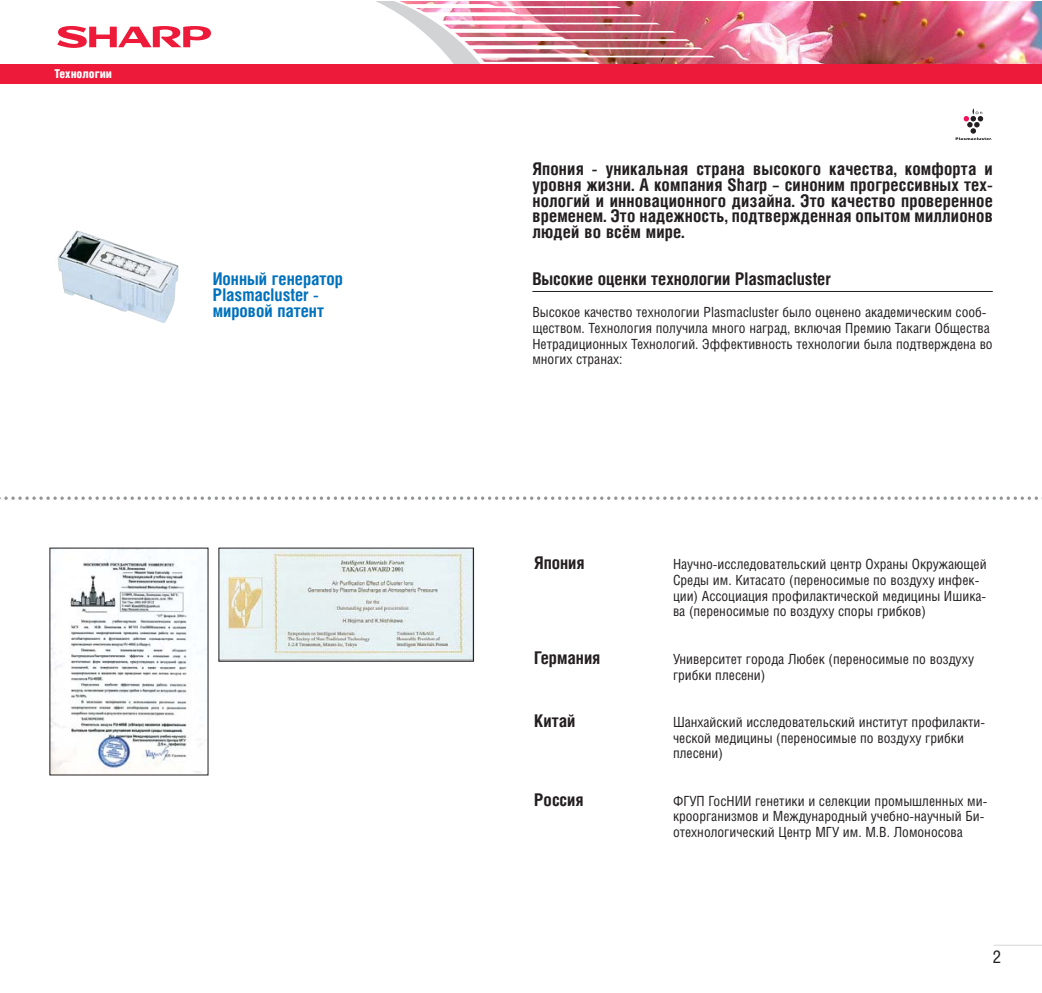
<style>
.page{position:relative;width:1042px;height:993px;background:#fff}
.page>*{position:absolute;margin:0;border:0;box-sizing:border-box;transform-origin:0 0}
.t1{font:700 17.5px/15.8px "Helios Cond";color:#231f20;text-align:justify}
.t2{font:700 17.5px/15.8px "Helios Cond";color:#0071bc}
.t3{font:17.5px "Helios Cond";color:#231f20}
.t4{font:14px/15.8px "Helios Cond";color:#231f20}
.t5{font:900 12.25px "Helios Cond";color:#fff}
</style>
<div class="page">
<img style="left:811px;top:2px;width:230px;height:62px">
<img style="left:57px;top:2px;width:754px;height:62px">
<div style="left:0;top:64px;width:1041px;height:20px;background:#ed1a3a"></div>
<hr style="left:993px;top:944px;width:48px;height:1px;background:#d5d7d8">
<svg style="left:955px;top:108px;width:36px;height:32px"></svg>
<img style="left:57px;top:230px;width:122px;height:93px">
<hr style="left:532px;top:291px;width:460px;height:1px;background:#231f20">
<img style="left:220px;top:549px;width:251px;height:110px">
<img style="left:52px;top:549px;width:154px;height:224px">
<svg style="left:0;top:496px;width:1038px;height:4px"></svg>
<p class="t5" style="left:55px;top:68px;width:59px">Технологии</p>
<p class="t1" style="left:532px;top:163px;width:462px">Япония - уникальная страна высокого качества, комфорта и уровня жизни. А компания Sharp – синоним прогрессивных тех&shy;нологий и инновационного дизайна. Это качество проверенное временем. Это надежность, подтвержденная опытом миллионов людей во всём мире.</p>
<p class="t2" style="left:213px;top:273px;width:132px">Ионный генератор<br>Plasmacluster - мировой патент</p>
<p class="t1" style="left:532px;top:273px;width:300px">Высокие оценки технологии Plasmacluster</p>
<p class="t4" style="left:532px;top:305px;width:462px">Высокое качество технологии Plasmacluster было оценено академическим сооб&shy;ществом. Технология получила много наград, включая Премию Такаги Общества Нетрадиционных Технологий. Эффективность технологии была подтверждена во многих странах:</p>
<p class="t1" style="left:534px;top:556px;width:52px">Япония</p>
<p class="t1" style="left:534px;top:651px;width:68px">Германия</p>
<p class="t1" style="left:534px;top:714px;width:43px">Китай</p>
<p class="t1" style="left:534px;top:793px;width:51px">Россия</p>
<p class="t4" style="left:673px;top:557px;width:315px">Научно-исследовательский центр Охраны Окружающей Среды им. Китасато (переносимые по воздуху инфек&shy;ции) Ассоциация профилактической медицины Ишика&shy;ва (переносимые по воздуху споры грибков)</p>
<p class="t4" style="left:673px;top:652px;width:302px">Университет города Любек (переносимые по воздуху грибки плесени)</p>
<p class="t4" style="left:673px;top:715px;width:314px">Шанхайский исследовательский институт профилакти&shy;ческой медицины (переносимые по воздуху грибки плесени)</p>
<p class="t4" style="left:673px;top:794px;width:316px">ФГУП ГосНИИ генетики и селекции промышленных ми&shy;кроорганизмов и Международный учебно-научный Би&shy;отехнологический Центр МГУ им. М.В. Ломоносова</p>
<p class="t3" style="left:992px;top:949px;width:10px">2</p>
</div>
